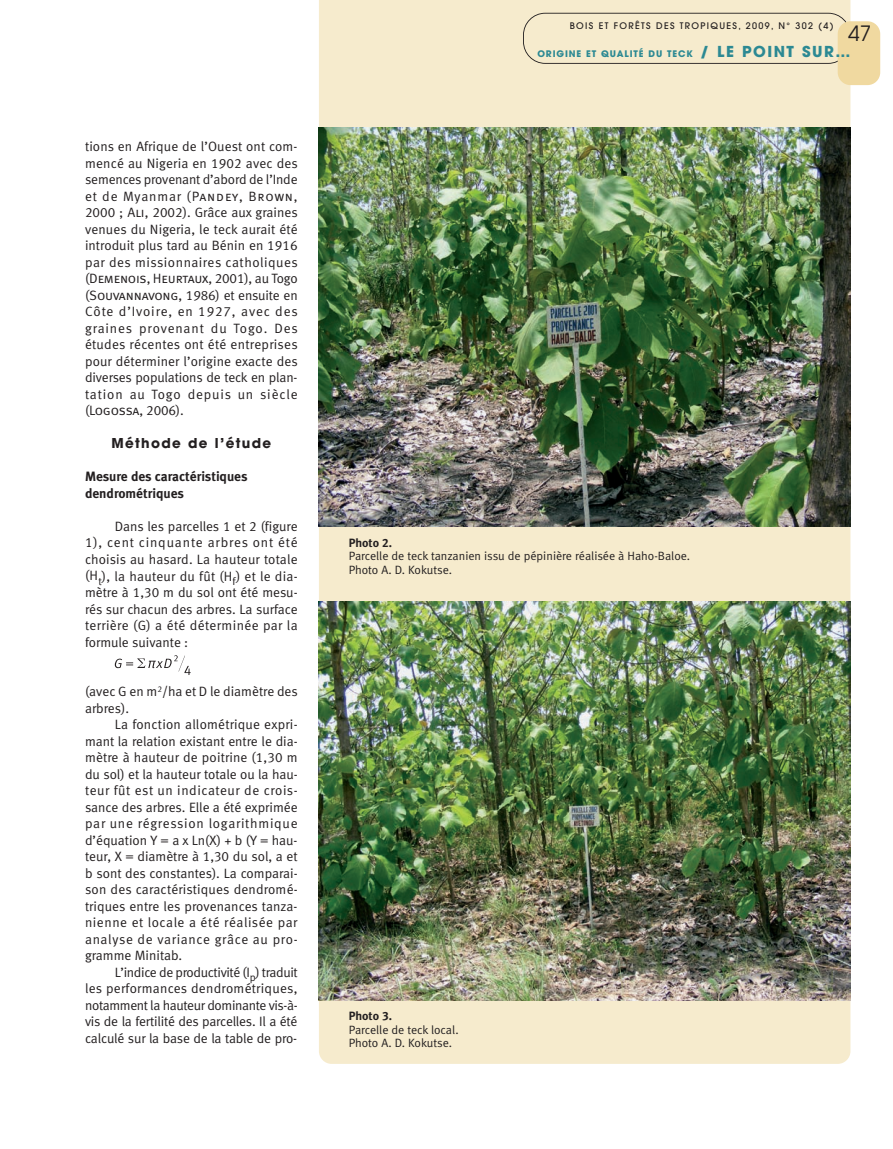
<style>
.page{position:relative;width:893px;height:1149px;background:#fff}
.page>*{position:absolute;margin:0;border:0;box-sizing:border-box;transform-origin:0 0}
.t1{font:21px "Avant Garde";color:#231f20}
.t2{font:13.5px/16.5px "Meta Normal LF";color:#231f20;text-align:justify}
.t3{font:13.5px/16.5px "Meta Bold LF";color:#231f20}
.t4{font:13.5px "Meta Normal LF Caps";letter-spacing:-.015em;color:#231f20}
.t5{font:700 13.5px "Avant Garde";letter-spacing:.1em;color:#231f20}
.t6{font:12px/13.5px "Meta Normal LF";color:#231f20}
.t7{font:12px "Meta Bold LF";color:#231f20}
.t8{font:500 9px "Avant Garde";letter-spacing:.15em;color:#231f20}
.t9{font:700 9px "Avant Garde";letter-spacing:.1em;color:#2c8993}
.s1{font-family:"Meta Normal LF Caps"}
.s2{font-family:"Meta Normal LF"}
.s3{font-size:15px}
</style>
<div class="page">
<svg style="left:115px;top:655px;width:76px;height:20px"></svg>
<div style="left:319px;top:0;width:531px;height:1063px;background:#f6ebcd"></div>
<img style="left:319px;top:128px;width:531px;height:398px">
<img style="left:319px;top:601px;width:531px;height:399px">
<div style="left:523px;top:13px;width:327px;height:51px;background:#f6ebcd"></div>
<div style="left:838px;top:21px;width:42px;height:64px;background:#f0d9a0;border-radius:13px"></div>
<p class="t2" style="left:85px;top:138px;width:214px">tions en Afrique de l’Ouest ont com&shy;mencé au Nigeria en 1902 avec des semences provenant d’abord de l’Inde et de Myanmar (<span class="s1">Pandey</span>, <span class="s1">Brown</span>, 2000 ; <span class="s1">Ali</span>, 2002). Grâce aux graines venues du Nigeria, le teck aurait été introduit plus tard au Bénin en 1916 par des missionnaires catholiques</p>
<p class="t4" style="left:85px;top:271px;width:214px"><span class="s2">(</span>Demenois<span class="s2">,</span> Heurtaux<span class="s2">, 2001), au Togo</span></p>
<p class="t2" style="left:85px;top:286px;width:214px">(<span class="s1">Souvannavong</span>, 1986) et ensuite en Côte d’Ivoire, en 1927, avec des graines provenant du Togo. Des études récentes ont été entreprises pour déterminer l’origine exacte des diverses populations de teck en plan&shy;tation au Togo depuis un siècle (<span class="s1">Logossa</span>, 2006).</p>
<p class="t5" style="left:111px;top:434px;width:161px">Méthode de l’étude</p>
<p class="t3" style="left:85px;top:468px;width:164px">Mesure des caractéristiques dendrométriques</p>
<p class="t2" style="left:85px;top:517px;width:214px;text-indent:30px">Dans les parcelles 1 et 2 (figure 1), cent cinquante arbres ont été choisis au hasard. La hauteur totale (H<sub>t</sub>), la hauteur du fût (H<sub>f</sub>) et le dia&shy;mètre à 1,30 m du sol ont été mesu&shy;rés sur chacun des arbres. La surface terrière (G) a été déterminée par la formule suivante :</p>
<p class="t2" style="left:85px;top:682px;width:214px">(avec G en m<sup>2</sup>/ha et D le diamètre des arbres).</p>
<p class="t2" style="left:85px;top:715px;width:214px;text-indent:30px">La fonction allométrique expri&shy;mant la relation existant entre le dia&shy;mètre à hauteur de poitrine (1,30 m du sol) et la hauteur totale ou la hau&shy;teur fût est un indicateur de crois&shy;sance des arbres. Elle a été exprimée par une régression logarithmique d’équation Y = a x Ln(X) + b (Y = hau&shy;teur, X = diamètre à 1,30 du sol, a et b sont des constantes). La comparai&shy;son des caractéristiques dendromé&shy;triques entre les provenances tanza&shy;nienne et locale a été réalisée par analyse de variance grâce au pro&shy;gramme Minitab.</p>
<p class="t2" style="left:85px;top:963px;width:214px;text-indent:30px">L’indice de productivité (I<sub>p</sub>) traduit les performances dendrométriques, notamment la hauteur dominante vis-à&shy;vis de la fertilité des parcelles. Il a été calculé sur la base de la table de pro-</p>
<p class="t8" style="left:570px;top:20px;width:265px">BOIS ET FORÊTS DES TROPIQUES, 2009, N° 302 (4)</p>
<h1 class="t1" style="left:848px;top:21px;width:25px">47</h1>
<p class="t9" style="left:537px;top:48px;width:315px">ORIGINE ET QUALITÉ DU TECK <span class="s3">/ LE POINT SUR…</span></p>
<p class="t7" style="left:349px;top:535px;width:45px">Photo 2.</p>
<p class="t6" style="left:349px;top:549px;width:343px">Parcelle de teck tanzanien issu de pépinière réalisée à Haho-Baloe.<br>Photo A. D. Kokutse.</p>
<p class="t7" style="left:349px;top:1008px;width:45px">Photo 3.</p>
<p class="t6" style="left:349px;top:1022px;width:111px">Parcelle de teck local.<br>Photo A. D. Kokutse.</p>
</div>
